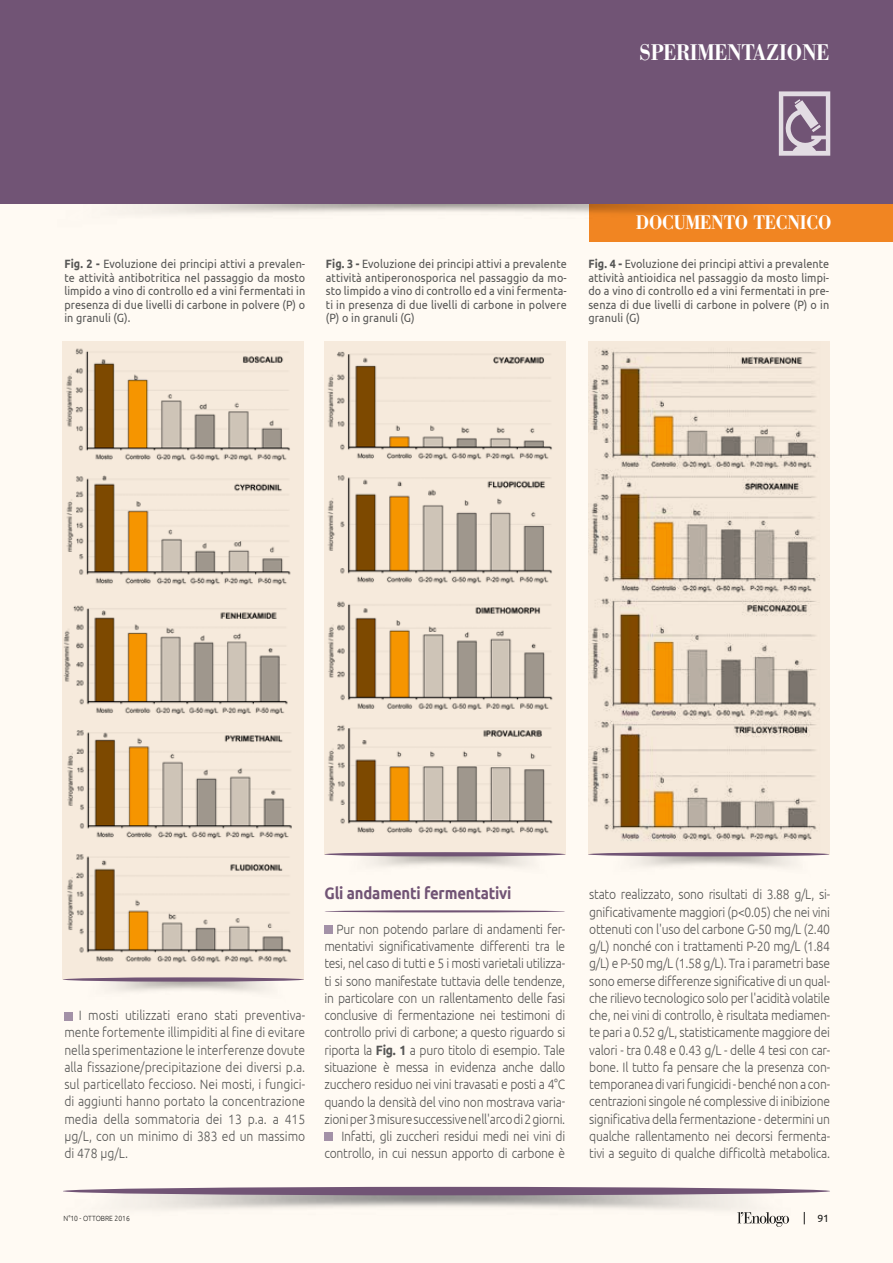
<style>
.page{position:relative;width:893px;height:1263px;background:#fffaf3}
.page>*{position:absolute;margin:0;border:0;box-sizing:border-box;transform-origin:0 0}
.t1{font:500 22.5px "AT Our Bodoni";letter-spacing:-.01em;color:#fff;scale:.9 1}
.t2{font:500 19.5px "AT Our Bodoni";letter-spacing:-.01em;color:#fff;scale:.9 1}
.t3{font:700 16.5px "Ubuntu";letter-spacing:-.01em;color:#715475;scale:.9 1}
.t4{font:300 13.5px/17.2px "Ubuntu";letter-spacing:-.02em;color:#565655;text-align:justify;scale:.9 1}
.t5{font:12px/13.5px "Ubuntu";letter-spacing:.01em;color:#565655;text-align:justify;scale:.9 1}
.t6{font:10.5px "Ubuntu";color:#1b1b1a}
.t7{font:300 7.5px "Ubuntu";color:#1b1b1a;scale:.9 1}
.s1{font-weight:700}
</style>
<div class="page">
<div style="left:0;top:0;width:893px;height:204px;background:#715475"></div>
<svg style="left:779px;top:91px;width:51px;height:65px"></svg>
<svg style="left:776px;top:1224px;width:7px;height:3px"></svg>
<div style="left:589px;top:204px;width:304px;height:38px;background:#f18824"></div>
<img style="left:63px;top:1190px;width:767px;height:34px">
<div style="left:63px;top:1187px;width:767px;height:8px;background:#715475;border-radius:50%"></div>
<div style="left:64px;top:1012px;width:9px;height:8px;background:#a391a7"></div>
<hr style="left:324px;top:910px;width:241px;height:2px;background:#715475;border-radius:50%">
<div style="left:324px;top:926px;width:9px;height:8px;background:#a391a7"></div>
<div style="left:324px;top:1133px;width:9px;height:8px;background:#a391a7"></div>
<div style="left:63px;top:341px;width:241px;height:639px;background:#f6eadc"></div>
<img style="left:64px;top:348px;width:228px;height:615px">
<div style="left:324px;top:341px;width:241px;height:513px;background:#f6eadc"></div>
<img style="left:327px;top:351px;width:226px;height:483px">
<div style="left:588px;top:341px;width:241px;height:513px;background:#f6eadc"></div>
<img style="left:589px;top:349px;width:231px;height:492px">
<div style="left:63px;top:977px;width:241px;height:5px;background:#715475;border-radius:50%"></div>
<svg style="left:324px;top:852px;width:241px;height:4px"></svg>
<svg style="left:588px;top:852px;width:241px;height:4px"></svg>
<h1 class="t1" style="left:639px;top:38px;width:213px">SPERIMENTAZIONE</h1>
<h2 class="t2" style="left:636px;top:211px;width:219px">DOCUMENTO TECNICO</h2>
<p class="t5" style="left:64px;top:257px;width:269px"><span class="s1">Fig. 2 -</span> Evoluzione dei principi attivi a prevalen&shy;te attività antibotritica nel passaggio da mosto limpido a vino di controllo ed a vini fermentati in presenza di due livelli di carbone in polvere (P) o in granuli (G).</p>
<p class="t5" style="left:326px;top:257px;width:269px"><span class="s1">Fig. 3 -</span> Evoluzione dei principi attivi a prevalente attività antiperonosporica nel passaggio da mo&shy;sto limpido a vino di controllo ed a vini fermenta&shy;ti in presenza di due livelli di carbone in polvere (P) o in granuli (G)</p>
<p class="t5" style="left:588px;top:257px;width:269px"><span class="s1">Fig. 4 -</span> Evoluzione dei principi attivi a prevalente attività antioidica nel passaggio da mosto limpi&shy;do a vino di controllo ed a vini fermentati in pre&shy;senza di due livelli di carbone in polvere (P) o in granuli (G)</p>
<p class="t4" style="left:64px;top:1006px;width:269px;text-indent:15px">I mosti utilizzati erano stati preventiva&shy;mente fortemente illimpiditi al fine di evitare nella sperimentazione le interferenze dovute alla fissazione/precipitazione dei diversi p.a. sul particellato feccioso. Nei mosti, i fungici&shy;di aggiunti hanno portato la concentrazione media della sommatoria dei 13 p.a. a 415 μg/L, con un minimo di 383 ed un massimo di 478 μg/L.</p>
<p class="t3" style="left:324px;top:883px;width:209px">Gli andamenti fermentativi</p>
<p class="t4" style="left:324px;top:920px;width:269px;text-align:right">Pur non potendo parlare di andamenti fer&shy;mentativi significativamente differenti tra le tesi, nel caso di tutti e 5 i mosti varietali utilizza&shy;ti si sono manifestate tuttavia delle tendenze, in particolare con un rallentamento delle fasi conclusive di fermentazione nei testimoni di controllo privi di carbone; a questo riguardo si riporta la <span class="s1">Fig. 1</span> a puro titolo di esempio. Tale situazione è messa in evidenza anche dallo zucchero residuo nei vini travasati e posti a 4°C quando la densità del vino non mostrava varia&shy;zioni per 3 misure successive nell'arco di 2 giorni.<br>Infatti, gli zuccheri residui medi nei vini di controllo, in cui nessun apporto di carbone è</p>
<p class="t4" style="left:589px;top:886px;width:269px">stato realizzato, sono risultati di 3.88 g/L, si&shy;gnificativamente maggiori (p&lt;0.05) che nei vini ottenuti con l'uso del carbone G-50 mg/L (2.40 g/L) nonché con i trattamenti P-20 mg/L (1.84 g/L) e P-50 mg/L (1.58 g/L). Tra i parametri base sono emerse differenze significative di un qual&shy;che rilievo tecnologico solo per l'acidità volatile che, nei vini di controllo, è risultata mediamen&shy;te pari a 0.52 g/L, statisticamente maggiore dei valori - tra 0.48 e 0.43 g/L - delle 4 tesi con car&shy;bone. Il tutto fa pensare che la presenza con&shy;temporanea di vari fungicidi - benché non a con&shy;centrazioni singole né complessive di inibizione significativa della fermentazione - determini un qualche rallentamento nei decorsi fermenta&shy;tivi a seguito di qualche difficoltà metabolica.</p>
<p class="t7" style="left:64px;top:1214px;width:75px">N°10 - OTTOBRE 2016</p>
<p class="t6" style="left:817px;top:1212px;width:13px">91</p>
</div>
